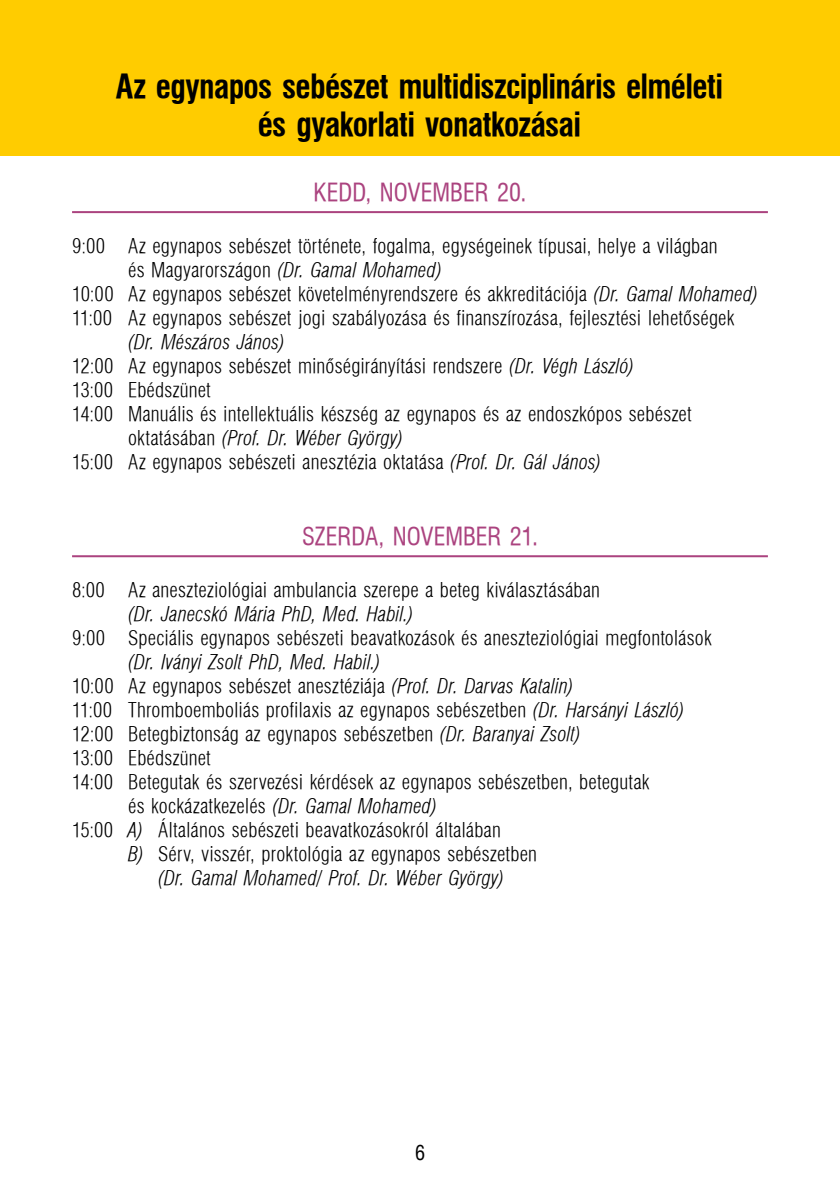
<style>
.page{position:relative;width:840px;height:1191px;background:#fff}
.page>*{position:absolute;margin:0;border:0;box-sizing:border-box;transform-origin:0 0}
.t1{font:700 32px/38px "Swiss 721 Cn PFL";letter-spacing:-.02em;color:#000;text-align:center}
.t2{font:24px "Swiss 721 Cn PFL";letter-spacing:-.005em;color:#ab437f}
.t3{font:20px "Swiss 721 Lt Cn PFL";letter-spacing:.01em;color:#000}
.t4{font:italic 20px "Swiss 721 Lt Cn PFL";letter-spacing:.005em;color:#000}
.t5{font:20px "Swiss 721 Cn PFL";color:#000}
.s1{font-style:normal}
.s2{font-style:italic}
</style>
<div class="page">
<hr style="left:72px;top:211px;width:695px;height:2px;background:#ab437f">
<hr style="left:72px;top:555px;width:695px;height:2px;background:#ab437f">
<div style="left:0;top:0;width:839px;height:155px;background:#fc0"></div>
<h1 class="t1" style="left:116px;top:67px;width:608px">Az egynapos sebészet multidiszciplináris elméleti és gyakorlati vonatkozásai</h1>
<p class="t2" style="left:313px;top:176px;width:214px">KEDD, NOVEM BER 20.</p>
<p class="t3" style="left:72px;top:234px;width:646px">9:00 Az egynapos sebészet története, fogalma, egységeinek típusai, helye a világban</p>
<p class="t4" style="left:128px;top:258px;width:315px"><span class="s1">és Magyarországon</span> (Dr. Gamal Mohamed)</p>
<p class="t3" style="left:72px;top:282px;width:687px">10:00 Az egynapos sebészet követelményrendszere és akkreditációja <span class="s2">(Dr. Gamal Mohamed)</span></p>
<p class="t3" style="left:72px;top:306px;width:663px">11:00 Az egynapos sebészet jogi szabályozása és finanszírozása, fejlesztési lehetőségek</p>
<p class="t4" style="left:128px;top:330px;width:158px">(Dr. Mészáros János)</p>
<p class="t3" style="left:72px;top:354px;width:563px">12:00 Az egynapos sebészet minőségirányítási rendszere <span class="s2">(Dr. Végh László)</span></p>
<p class="t3" style="left:72px;top:378px;width:140px">13:00 Ebédszünet</p>
<p class="t3" style="left:72px;top:402px;width:620px">14:00 Manuális és intellektuális készség az egynapos és az endoszkópos sebészet</p>
<p class="t4" style="left:128px;top:426px;width:276px"><span class="s1">oktatásában</span> (Prof. Dr. Wéber György)</p>
<p class="t3" style="left:72px;top:450px;width:530px">15:00 Az egynapos sebészeti anesztézia oktatása <span class="s2">(Prof. Dr. Gál János)</span></p>
<p class="t2" style="left:302px;top:520px;width:237px">SZERDA, NOVEM BER 21.</p>
<p class="t3" style="left:72px;top:578px;width:529px">8:00 Az aneszteziológiai ambulancia szerepe a beteg kiválasztásában</p>
<p class="t4" style="left:128px;top:602px;width:287px">(Dr. Janecskó Mária PhD, Med. Habil.)</p>
<p class="t3" style="left:72px;top:626px;width:640px">9:00 Speciális egynapos sebészeti beavatkozások és aneszteziológiai megfontolások</p>
<p class="t4" style="left:128px;top:650px;width:254px">(Dr. Iványi Zsolt PhD, Med. Habil.)</p>
<p class="t3" style="left:72px;top:674px;width:502px">10:00 Az egynapos sebészet anesztéziája <span class="s2">(Prof. Dr. Darvas Katalin)</span></p>
<p class="t3" style="left:72px;top:698px;width:613px">11:00 Thromboemboliás profilaxis az egynapos sebészetben <span class="s2">(Dr. Harsányi László)</span></p>
<p class="t3" style="left:72px;top:722px;width:510px">12:00 Betegbiztonság az egynapos sebészetben <span class="s2">(Dr. Baranyai Zsolt)</span></p>
<p class="t3" style="left:72px;top:746px;width:140px">13:00 Ebédszünet</p>
<p class="t3" style="left:72px;top:770px;width:578px">14:00 Betegutak és szervezési kérdések az egynapos sebészetben, betegutak</p>
<p class="t3" style="left:128px;top:794px;width:310px">és kockázatkezelés <span class="s2">(Dr. Gamal Mohamed)</span></p>
<p class="t3" style="left:72px;top:818px;width:430px">15:00 <span class="s2">A)</span> Általános sebészeti beavatkozásokról általában</p>
<p class="t3" style="left:128px;top:842px;width:410px"><span class="s2">B)</span> Sérv, visszér, proktológia az egynapos sebészetben</p>
<p class="t4" style="left:158px;top:866px;width:347px">(Dr. Gamal Mohamed/ Prof. Dr. Wéber György)</p>
<p class="t5" style="left:415px;top:1140px;width:11px">6</p>
</div>
